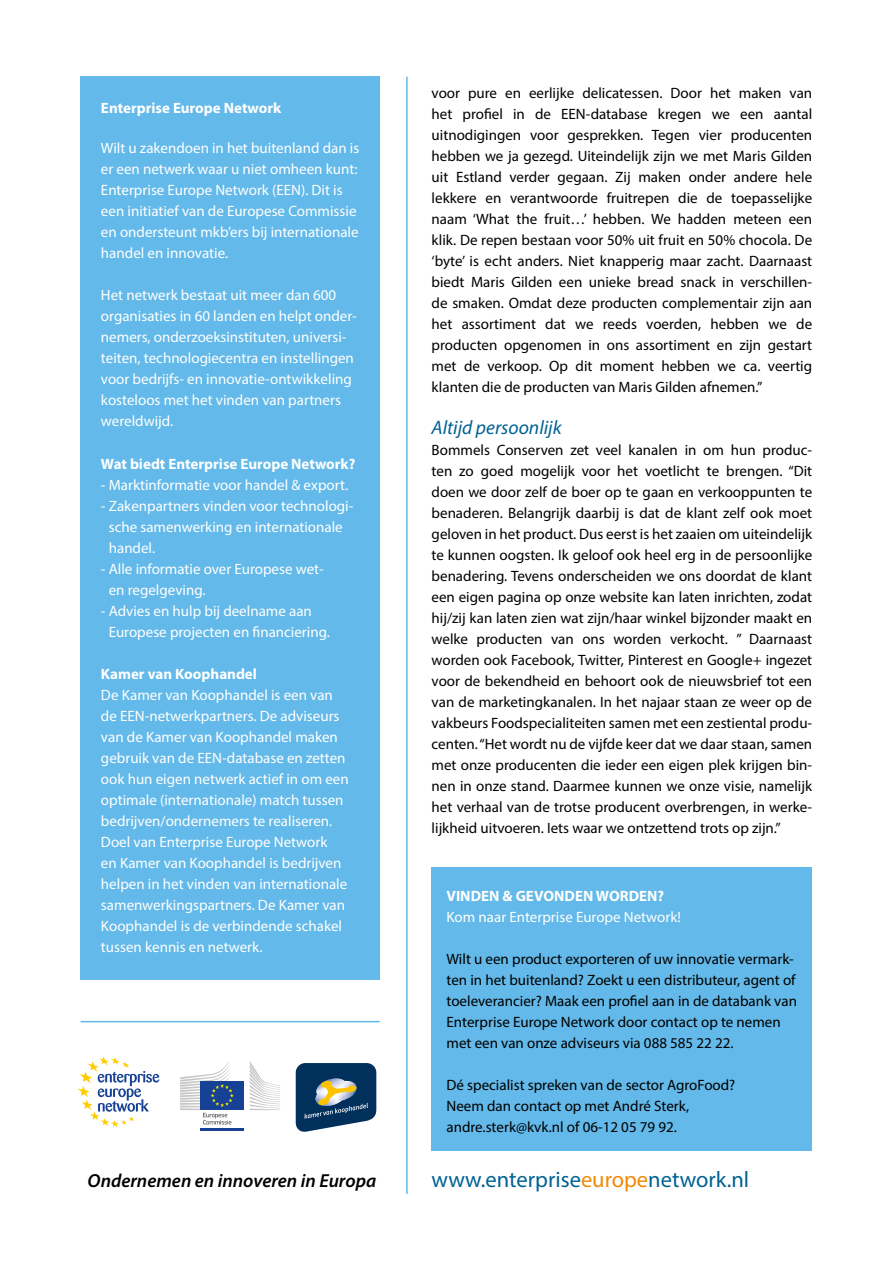
<style>
.page{position:relative;width:893px;height:1263px;background:#fff}
.page>*{position:absolute;margin:0;border:0;box-sizing:border-box;transform-origin:0 0}
.t1{font:22.5px "Myriad Pro";color:#006293}
.t2{font:italic 19.5px "Myriad Pro";color:#006293}
.t3{font:italic 600 18.9px "Myriad Pro";color:#000}
.t4{font:15px/21px "Myriad Pro";color:#000}
.t5{font:15px/21px "Myriad Pro";color:#fff}
.t6{font:700 15px "Myriad Pro";color:#fff}
.s1{color:#f18805}
</style>
<div class="page">
<hr style="left:406px;top:77px;width:2px;height:1117px;background:#63b9e9">
<div style="left:432px;top:867px;width:380px;height:284px;background:#63b9e9"></div>
<div style="left:81px;top:77px;width:299px;height:903px;background:#63b9e9"></div>
<div style="left:201px;top:1081px;width:43px;height:29px;background:#164194"></div>
<hr style="left:201px;top:1128px;width:43px;height:2px;background:#164194">
<svg style="left:250px;top:1062px;width:30px;height:48px"></svg>
<svg style="left:180px;top:1061px;width:54px;height:63px"></svg>
<hr style="left:81px;top:1021px;width:299px;height:1px;background:#63b9e9">
<svg style="left:296px;top:1063px;width:80px;height:69px"></svg>
<svg style="left:78px;top:1057px;width:81px;height:70px"></svg>
<p class="t6" style="left:101px;top:98px;width:182px">Enterprise Europe Network</p>
<p class="t5" style="left:101px;top:138px;width:260px">Wilt u zakendoen in het buitenland dan is er een netwerk waar u niet omheen kunt:<br>Enterprise Europe Network (EEN). Dit is een initiatief van de Europese Commissie en ondersteunt mkb’ers bij internationale handel en innovatie.</p>
<p class="t5" style="left:101px;top:285px;width:257px">Het netwerk bestaat uit meer dan 600 organisaties in 60 landen en helpt onder&shy;nemers, onderzoeksinstituten, universi&shy;teiten, technologiecentra en instellingen voor bedrijfs- en innovatie-ontwikkeling kosteloos met het vinden van partners wereldwijd.</p>
<p class="t6" style="left:101px;top:454px;width:256px">Wat biedt Enterprise Europe Network?</p>
<p class="t5" style="left:101px;top:474px;width:249px">- Marktinformatie voor handel &amp; export.</p>
<p class="t5" style="left:109px;top:495px;width:246px;text-indent:-8px">- Zakenpartners vinden voor technologi&shy;sche samenwerking en internationale handel.</p>
<p class="t5" style="left:109px;top:558px;width:216px;text-indent:-8px">- Alle informatie over Europese wet&shy;en regelgeving.</p>
<p class="t5" style="left:109px;top:600px;width:223px;text-indent:-8px">- Advies en hulp bij deelname aan<br>Europese projecten en financiering.</p>
<p class="t6" style="left:101px;top:664px;width:158px">Kamer van Koophandel</p>
<p class="t5" style="left:101px;top:684px;width:249px">De Kamer van Koophandel is een van de EEN-netwerkpartners. De adviseurs van de Kamer van Koophandel maken gebruik van de EEN-database en zetten ook hun eigen netwerk actief in om een optimale (internationale) match tussen bedrijven/ondernemers te realiseren.<br>Doel van Enterprise Europe Network<br>en Kamer van Koophandel is bedrijven helpen in het vinden van internationale samenwerkingspartners. De Kamer van Koophandel is de verbindende schakel tussen kennis en netwerk.</p>
<p class="t3" style="left:88px;top:1169px;width:290px">Ondernemen en innoveren in Europa</p>
<p class="t4" style="left:432px;top:82px;width:382px;text-align:justify">voor pure en eerlijke delicatessen. Door het maken van het profiel in de EEN-database kregen we een aantal uitnodigingen voor gesprekken. Tegen vier producenten hebben we ja gezegd. Uiteindelijk zijn we met Maris Gilden uit Estland verder gegaan. Zij maken onder andere hele lekkere en verantwoorde fruitrepen die de toepasselijke naam ‘What the fruit…’ hebben. We hadden meteen een klik. De repen bestaan voor 50% uit fruit en 50% chocola. De ‘byte’ is echt anders. Niet knapperig maar zacht. Daarnaast biedt Maris Gilden een unieke bread snack in verschillen&shy;de smaken. Omdat deze producten complementair zijn aan het assortiment dat we reeds voerden, hebben we de producten opgenomen in ons assortiment en zijn gestart met de verkoop. Op dit moment hebben we ca. veertig klanten die de producten van Maris Gilden afnemen.”</p>
<h2 class="t2" style="left:432px;top:415px;width:132px">Altijd persoonlijk</h2>
<p class="t4" style="left:432px;top:439px;width:382px;text-align:justify">Bommels Conserven zet veel kanalen in om hun produc&shy;ten zo goed mogelijk voor het voetlicht te brengen. “Dit doen we door zelf de boer op te gaan en verkooppunten te benaderen. Belangrijk daarbij is dat de klant zelf ook moet geloven in het product. Dus eerst is het zaaien om uiteindelijk te kunnen oogsten. Ik geloof ook heel erg in de persoonlijke benadering. Tevens onderscheiden we ons doordat de klant een eigen pagina op onze website kan laten inrichten, zodat hij/zij kan laten zien wat zijn/haar winkel bijzonder maakt en welke producten van ons worden verkocht. ” Daarnaast worden ook Facebook, Twitter, Pinterest en Google+ ingezet voor de bekendheid en behoort ook de nieuwsbrief tot een van de marketingkanalen. In het najaar staan ze weer op de vakbeurs Foodspecialiteiten samen met een zestiental produ&shy;centen. “Het wordt nu de vijfde keer dat we daar staan, samen met onze producenten die ieder een eigen plek krijgen bin&shy;nen in onze stand. Daarmee kunnen we onze visie, namelijk het verhaal van de trotse producent overbrengen, in werke&shy;lijkheid uitvoeren. Iets waar we ontzettend trots op zijn.”</p>
<p class="t6" style="left:446px;top:886px;width:219px">VINDEN &amp; GEVONDEN WORDEN?</p>
<p class="t5" style="left:446px;top:906px;width:236px">Kom naar Enterprise Europe Network!</p>
<p class="t4" style="left:446px;top:948px;width:352px">Wilt u een product exporteren of uw innovatie vermark&shy;ten in het buitenland? Zoekt u een distributeur, agent of toeleverancier? Maak een profiel aan in de databank van Enterprise Europe Network door contact op te nemen met een van onze adviseurs via 088 585 22 22.</p>
<p class="t4" style="left:446px;top:1074px;width:290px">Dé specialist spreken van de sector AgroFood?<br>Neem dan contact op met André Sterk, andre.sterk@kvk.nl of 06-12 05 79 92.</p>
<h1 class="t1" style="left:432px;top:1165px;width:319px">www.enterprise<span class="s1">europe</span>network.nl</h1>
</div>
